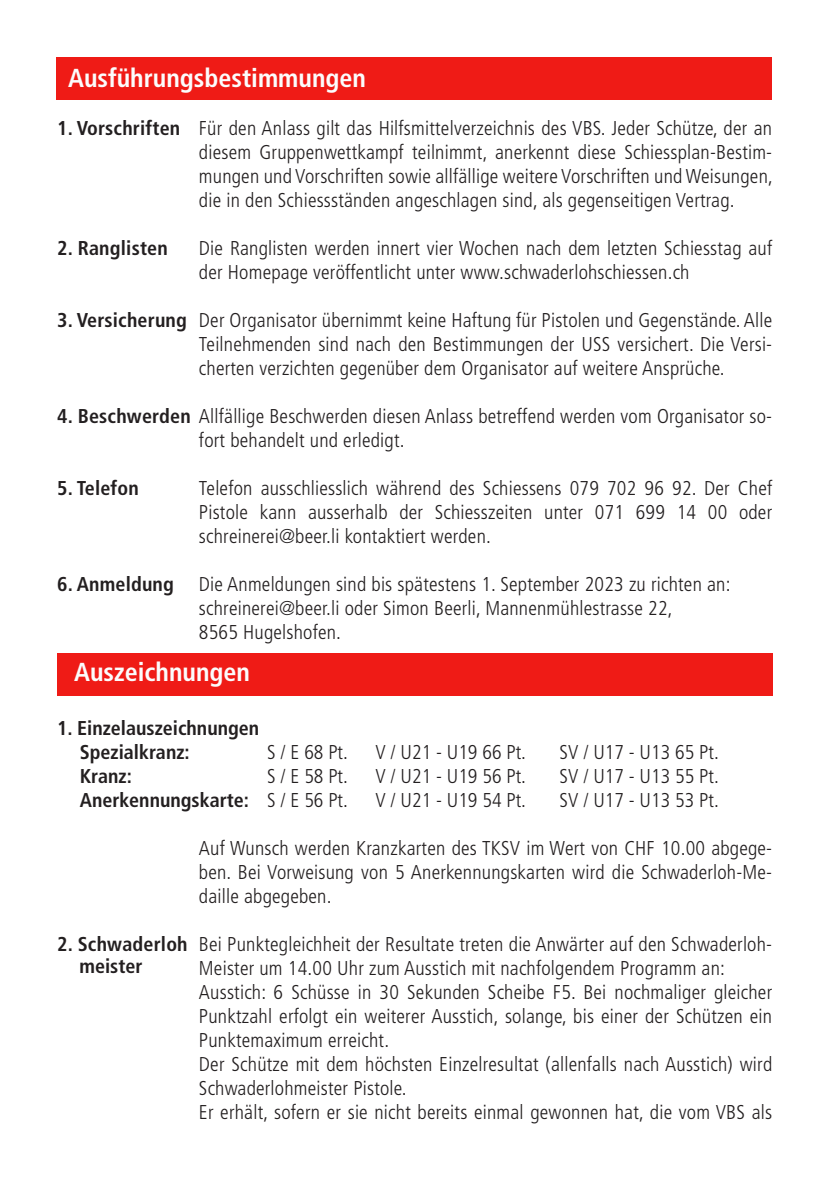
<style>
.page{position:relative;width:840px;height:1191px;background:#fff}
.page>*{position:absolute;margin:0;border:0;box-sizing:border-box;transform-origin:0 0}
.Seiten_Titel{font:700 condensed 26px "Frutiger";color:#fcfcfc}
.Rechts_PLAN{font:300 condensed 20px/24px "Frutiger";letter-spacing:.01em;color:#231f20;text-align:justify}
.Rechts_PLAN-2{font:700 condensed 20px "Frutiger";color:#231f20}
.s1{font-weight:700}
.s2{font-weight:300}
</style>
<div class="page">
<div style="left:57px;top:57px;width:714px;height:42px;background:#ef1b16"></div>
<div style="left:57px;top:653px;width:714px;height:43px;background:#ef1b16"></div>
<p class="Seiten_Titel" style="left:68px;top:62px;width:299px">Ausführungsbestimmungen</p>
<p class="Rechts_PLAN" style="left:199px;top:116px;width:575px;text-indent:-142px"><span class="s1">1. Vorschriften</span> Für den Anlass gilt das Hilfsmittelverzeichnis des VBS. Jeder Schütze, der an diesem Gruppenwettkampf teilnimmt, anerkennt diese Schiessplan-Bestim&shy;mungen und Vorschriften sowie allfällige weitere Vorschriften und Weisungen, die in den Schiessständen angeschlagen sind, als gegenseitigen Vertrag.</p>
<p class="Rechts_PLAN-2" style="left:57px;top:236px;width:112px">2. Ranglisten</p>
<p class="Rechts_PLAN" style="left:199px;top:236px;width:574px">Die Ranglisten werden innert vier Wochen nach dem letzten Schiesstag auf der Homepage veröffentlicht unter www.schwaderlohschiessen.ch</p>
<p class="Rechts_PLAN" style="left:199px;top:308px;width:574px;text-indent:-142px"><span class="s1">3. Versicherung</span> Der Organisator übernimmt keine Haftung für Pistolen und Gegenstände. Alle Teilnehmenden sind nach den Bestimmungen der USS versichert. Die Versi&shy;cherten verzichten gegenüber dem Organisator auf weitere Ansprüche.</p>
<p class="Rechts_PLAN" style="left:199px;top:404px;width:574px;text-indent:-142px"><span class="s1">4. Beschwerden</span> Allfällige Beschwerden diesen Anlass betreffend werden vom Organisator so&shy;fort behandelt und erledigt.</p>
<p class="Rechts_PLAN-2" style="left:57px;top:476px;width:83px">5. Telefon</p>
<p class="Rechts_PLAN" style="left:199px;top:476px;width:574px">Telefon ausschliesslich während des Schiessens 079 702 96 92. Der Chef Pistole kann ausserhalb der Schiesszeiten unter 071 699 14 00 oder schreinerei@beer.li kontaktiert werden.</p>
<p class="Rechts_PLAN" style="left:199px;top:572px;width:532px;text-align:left;text-indent:-142px"><span class="s1">6. Anmeldung</span> Die Anmeldungen sind bis spätestens 1. September 2023 zu richten an: schreinerei@beer.li oder Simon Beerli, Mannenmühlestrasse 22,<br>8565 Hugelshofen.</p>
<p class="Seiten_Titel" style="left:74px;top:656px;width:177px">Auszeichnungen</p>
<p class="Rechts_PLAN-2" style="left:57px;top:716px;width:203px">1. Einzelauszeichnungen</p>
<p class="Rechts_PLAN-2" style="left:80px;top:740px;width:111px">Spezialkranz:</p>
<p class="Rechts_PLAN" style="left:267px;top:740px;width:82px">S / E 68 Pt.</p>
<p class="Rechts_PLAN" style="left:375px;top:740px;width:152px">V / U21 - U19 66 Pt.</p>
<p class="Rechts_PLAN" style="left:559px;top:740px;width:160px">SV / U17 - U13 65 Pt.</p>
<p class="Rechts_PLAN-2" style="left:80px;top:764px;width:54px">Kranz:</p>
<p class="Rechts_PLAN" style="left:267px;top:764px;width:82px">S / E 58 Pt.</p>
<p class="Rechts_PLAN" style="left:375px;top:764px;width:152px">V / U21 - U19 56 Pt.</p>
<p class="Rechts_PLAN" style="left:559px;top:764px;width:160px">SV / U17 - U13 55 Pt.</p>
<p class="Rechts_PLAN-2" style="left:80px;top:788px;width:269px">Anerkennungskarte: <span class="s2">S / E 56 Pt.</span></p>
<p class="Rechts_PLAN" style="left:375px;top:788px;width:152px">V / U21 - U19 54 Pt.</p>
<p class="Rechts_PLAN" style="left:559px;top:788px;width:160px">SV / U17 - U13 53 Pt.</p>
<p class="Rechts_PLAN" style="left:199px;top:836px;width:574px">Auf Wunsch werden Kranzkarten des TKSV im Wert von CHF 10.00 abgege&shy;ben. Bei Vorweisung von 5 Anerkennungskarten wird die Schwaderloh-Me&shy;daille abgegeben.</p>
<p class="Rechts_PLAN" style="left:199px;top:932px;width:574px;text-indent:-142px"><span class="s1">2. Schwaderloh</span> Bei Punktegleichheit der Resultate treten die Anwärter auf den Schwaderloh-<br>Meister um 14.00 Uhr zum Ausstich mit nachfolgendem Programm an:</p>
<p class="Rechts_PLAN" style="left:199px;top:980px;width:574px">Ausstich: 6 Schüsse in 30 Sekunden Scheibe F5. Bei nochmaliger gleicher Punktzahl erfolgt ein weiterer Ausstich, solange, bis einer der Schützen ein Punktemaximum erreicht.</p>
<p class="Rechts_PLAN" style="left:199px;top:1052px;width:574px">Der Schütze mit dem höchsten Einzelresultat (allenfalls nach Ausstich) wird<br>Schwaderlohmeister Pistole.</p>
<p class="Rechts_PLAN" style="left:199px;top:1100px;width:574px">Er erhält, sofern er sie nicht bereits einmal gewonnen hat, die vom VBS als</p>
<p class="Rechts_PLAN-2" style="left:79px;top:954px;width:64px">meister</p>
</div>
